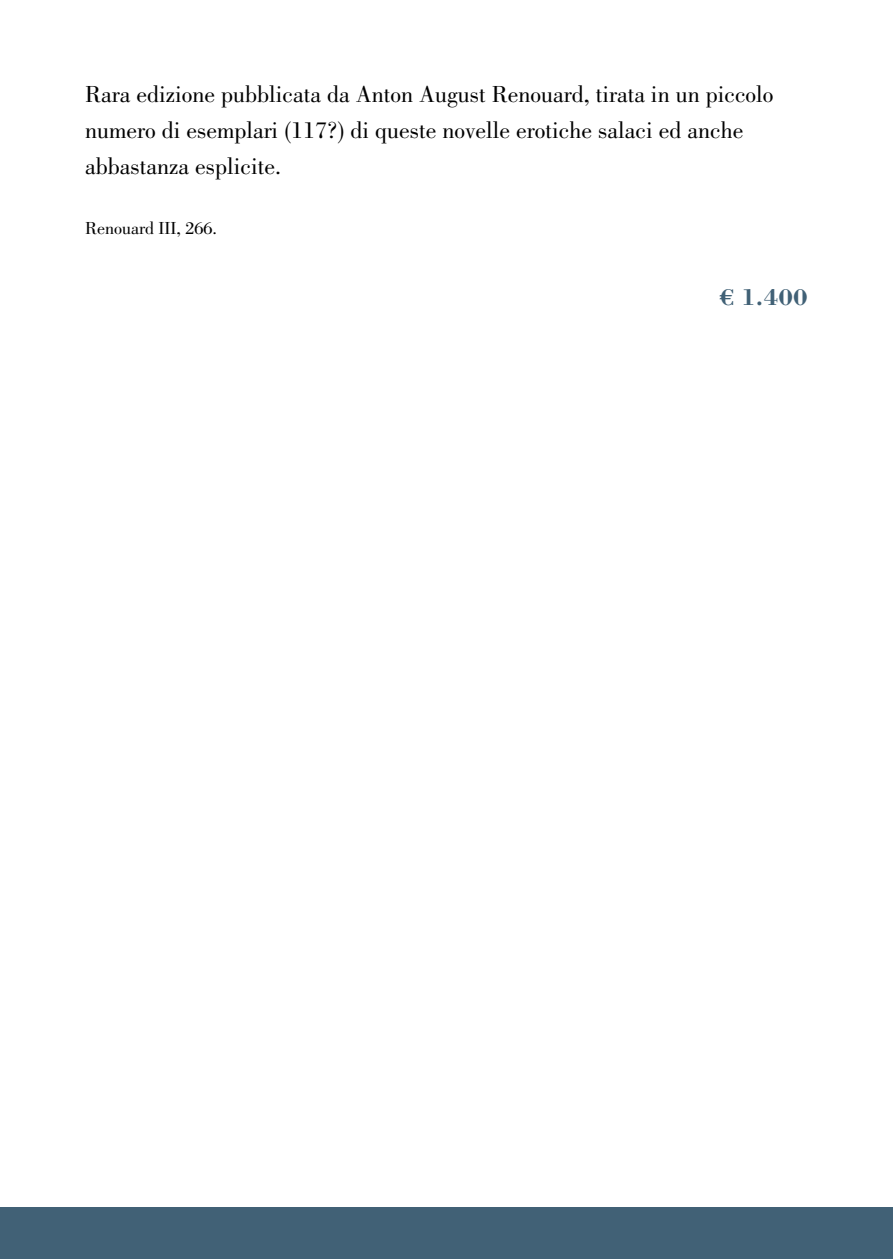
<style>
.page{position:relative;width:893px;height:1259px;background:#fff}
.page>*{position:absolute;margin:0;border:0;box-sizing:border-box;transform-origin:0 0}
.t1{font:24px/36px "Bodoni Std";color:#000}
.t2{font:700 24px "Bodoni Std";color:#416176}
.t3{font:18px "Bodoni Std";color:#000}
</style>
<div class="page">
<div style="left:0;top:1207px;width:893px;height:52px;background:#416176"></div>
<p class="t1" style="left:85px;top:76px;width:690px">Rara edizione pubblicata da Anton August Renouard, tirata in un piccolo numero di esemplari (117?) di queste novelle erotiche salaci ed anche abbastanza esplicite.</p>
<p class="t3" style="left:85px;top:218px;width:133px">Renouard III, 266.</p>
<p class="t2" style="left:719px;top:282px;width:90px">€ 1.400</p>
</div>
